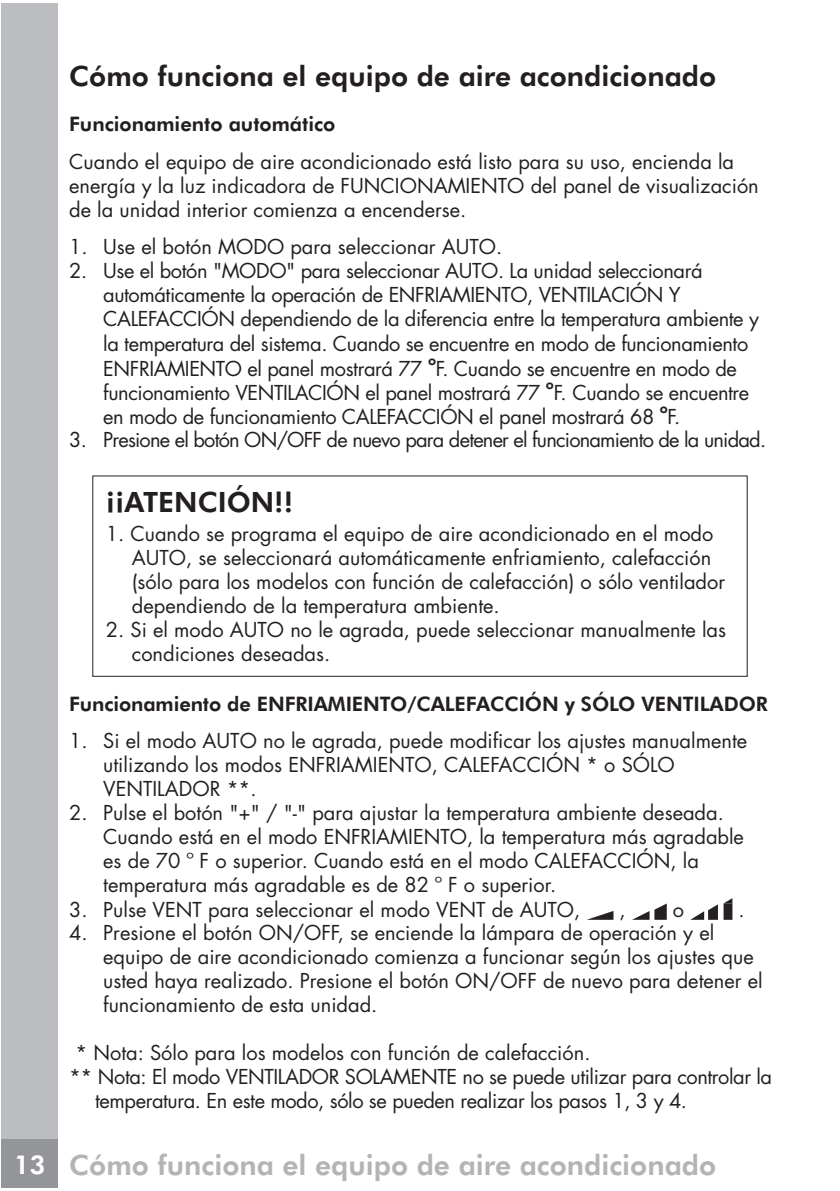
<style>
.page{position:relative;width:840px;height:1191px;background:#fff}
.page>*{position:absolute;margin:0;border:0;box-sizing:border-box;transform-origin:0 0}
.t1{font:800 28px "Futura BT";color:#231f20}
.t2{font:800 28px "Futura BT";color:#b2b4b6}
.t3{font:20px/24px "Futura LT";color:#231f20}
.t4{font:20px/24.4px "Futura LT";letter-spacing:-.02em;color:#231f20}
.t5{font:800 20px "Futura BT";letter-spacing:-.005em;color:#231f20}
.t6{font:20px "Futura LT";letter-spacing:-.04em;color:#231f20}
.t7{font:800 13.2px "Futura BT";color:#231f20}
.s1{font-size:26px;color:#fff}
</style>
<div class="page">
<div style="left:1px;top:3px;width:57px;height:1184px;background:#bbbdc0"></div>
<div style="left:1px;top:1139px;width:57px;height:48px;background:#939598"></div>
<svg style="left:589px;top:911px;width:24px;height:8px"></svg>
<svg style="left:634px;top:904px;width:32px;height:15px"></svg>
<svg style="left:724px;top:898px;width:8px;height:5px"></svg>
<div style="left:723px;top:903px;width:9px;height:16px;background:#252022"></div>
<svg style="left:692px;top:905px;width:25px;height:14px"></svg>
<div style="left:92px;top:475px;width:655px;height:202px;border:1px solid #231f20"></div>
<h1 class="t1" style="left:69px;top:65px;width:648px">Cómo funciona el equipo de aire acondicionado</h1>
<p class="t5" style="left:69px;top:116px;width:267px">Funcionamiento automático</p>
<p class="t3" style="left:69px;top:151px;width:690px">Cuando el equipo de aire acondicionado está listo para su uso, encienda la energía y la luz indicadora de FUNCIONAMIENTO del panel de visualización de la unidad interior comienza a encenderse.</p>
<p class="t3" style="left:69px;top:237px;width:434px">1. Use el botón MODO para seleccionar AUTO.</p>
<p class="t4" style="left:103px;top:261px;width:656px;text-indent:-34px">2. Use el botón "MODO" para seleccionar AUTO. La unidad seleccionará automáticamente la operación de ENFRIAMIENTO, VENTILACIÓN Y CALEFACCIÓN dependiendo de la diferencia entre la temperatura ambiente y la temperatura del sistema. Cuando se encuentre en modo de funcionamiento ENFRIAMIENTO el panel mostrará 77</p>
<p class="t7" style="left:428px;top:355px;width:10px">o</p>
<p class="t4" style="left:103px;top:358px;width:635px;text-indent:332px">F. Cuando se encuentre en modo de funcionamiento VENTILACIÓN el panel mostrará 77</p>
<p class="t7" style="left:545px;top:379px;width:10px">o</p>
<p class="t4" style="left:103px;top:382px;width:647px;text-indent:450px">F. Cuando se encuentre en modo de funcionamiento CALEFACCIÓN el panel mostrará 68</p>
<p class="t7" style="left:659px;top:403px;width:10px">o</p>
<p class="t3" style="left:667px;top:406px;width:14px">F.</p>
<p class="t6" style="left:69px;top:430px;width:698px">3. Presione el botón ON/OFF de nuevo para detener el funcionamiento de la unidad.</p>
<h1 class="t1" style="left:106px;top:490px;width:189px">¡¡ATENCIÓN!!</h1>
<p class="t3" style="left:132px;top:523px;width:594px;text-indent:-26px">1. Cuando se programa el equipo de aire acondicionado en el modo AUTO, se seleccionará automáticamente enfriamiento, calefacción (sólo para los modelos con función de calefacción) o sólo ventilador dependiendo de la temperatura ambiente.</p>
<p class="t3" style="left:132px;top:619px;width:595px;text-indent:-26px">2. Si el modo AUTO no le agrada, puede seleccionar manualmente las condiciones deseadas.</p>
<p class="t5" style="left:69px;top:696px;width:699px">Funcionamiento de ENFRIAMIENTO/CALEFACCIÓN y SÓLO VENTILADOR</p>
<p class="t3" style="left:103px;top:730px;width:645px;text-indent:-34px">1. Si el modo AUTO no le agrada, puede modificar los ajustes manualmente utilizando los modos ENFRIAMIENTO, CALEFACCIÓN * o SÓLO<br>VENTILADOR **.</p>
<p class="t3" style="left:103px;top:802px;width:642px;text-indent:-34px">2. Pulse el botón "+" / "-" para ajustar la temperatura ambiente deseada.<br>Cuando está en el modo ENFRIAMIENTO, la temperatura más agradable es de 70 º F o superior. Cuando está en el modo CALEFACCIÓN, la temperatura más agradable es de 82 º F o superior.</p>
<p class="t3" style="left:69px;top:899px;width:512px">3. Pulse VENT para seleccionar el modo VENT de AUTO,</p>
<p class="t3" style="left:672px;top:899px;width:13px">o</p>
<p class="t3" style="left:738px;top:899px;width:8px">.</p>
<p class="t3" style="left:103px;top:922px;width:660px;text-indent:-34px">4. Presione el botón ON/OFF, se enciende la lámpara de operación y el equipo de aire acondicionado comienza a funcionar según los ajustes que usted haya realizado. Presione el botón ON/OFF de nuevo para detener el funcionamiento de esta unidad.</p>
<p class="t3" style="left:75px;top:1042px;width:516px">* Nota: Sólo para los modelos con función de calefacción.</p>
<p class="t4" style="left:69px;top:1065px;width:704px">** Nota: El modo VENTILADOR SOLAMENTE no se puede utilizar para controlar la</p>
<p class="t4" style="left:95px;top:1089px;width:593px">temperatura. En este modo, sólo se pueden realizar los pasos 1, 3 y 4.</p>
<p class="t3" style="left:619px;top:899px;width:8px">,</p>
<h1 class="t2" style="left:14px;top:1153px;width:703px"><span class="s1">13</span> Cómo funciona el equipo de aire acondicionado</h1>
</div>
